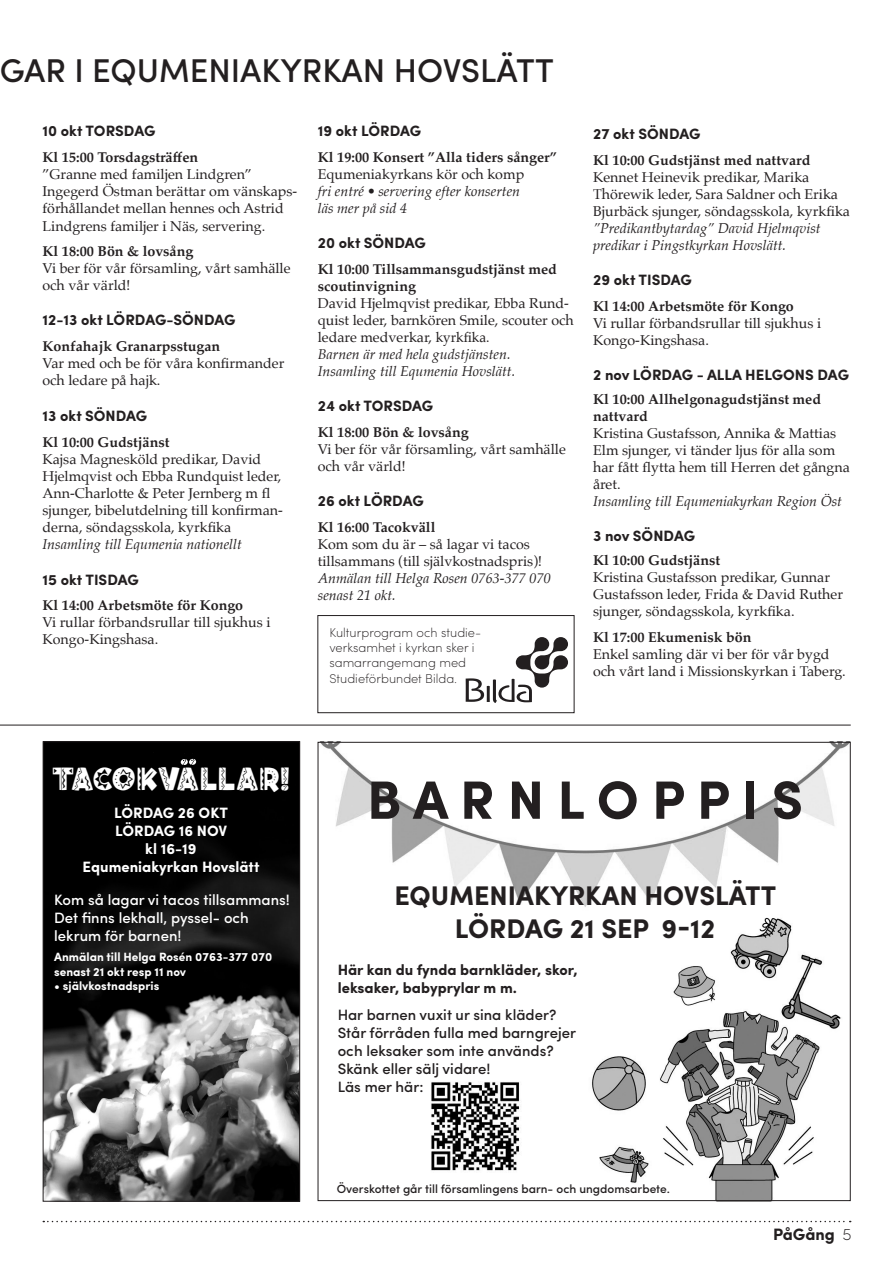
<style>
.page{position:relative;width:893px;height:1263px;background:#fff}
.page>*{position:absolute;margin:0;border:0;box-sizing:border-box;transform-origin:0 0}
._9_pt_Brödtext{font:700 54px "Sofia Pro";color:#231f20}
.t1{font:500 33px "Sofia Pro";color:#231f20}
._9_pt_Brödtext-2{font:700 27px "Sofia Pro";color:#231f20}
.t2{font:21px "Tacosde Tijuana";letter-spacing:-.02em;color:#fff}
.t3{font:700 16.5px "Sofia Pro";color:#231f20}
.t4{font:200 16.5px "Sofia Pro";color:#231f20}
._9_pt_Brödtext-3{font:700 15px/18px "Sofia Pro";color:#231f20}
._9_pt_Brödtext-4{font:500 15px/18px "Sofia Pro";color:#231f20}
.t5{font:500 15px/18px "Sofia Pro";color:#fff}
.t6{font:700 15px/18px "Sofia Pro";color:#fff;text-align:center}
._9_pt_Brödtext-5{font:14.25px/17.1px "Palatino";color:#231f20}
._9_pt_Brödtext-6{font:700 14.25px/17.1px "Palatino";color:#231f20}
._9_pt_Brödtext-7{font:italic 14.25px/16.5px "Palatino";color:#231f20}
.t7{font:200 12.75px/15.3px "Sofia Pro";color:#231f20}
.t8{font:700 12px "Sofia Pro";color:#fff}
.t9{font:500 12px "Sofia Pro";color:#231f20}
.s1{font-style:normal}
.s2{font-weight:700}
.s3{font-style:italic}
</style>
<div class="page">
<svg style="left:43px;top:1221px;width:808px;height:1px"></svg>
<img style="left:431px;top:1082px;width:89px;height:89px">
<img style="left:592px;top:917px;width:249px;height:282px">
<hr style="left:0;top:725px;width:851px;height:1px;background:#231f20">
<div style="left:318px;top:615px;width:256px;height:98px;border:1px solid #231f20"></div>
<svg style="left:466px;top:637px;width:102px;height:66px"></svg>
<img style="left:45px;top:743px;width:253px;height:456px">
<div style="left:43px;top:741px;width:257px;height:460px;border:1px solid #231f20"></div>
<svg style="left:181px;top:745px;width:15px;height:20px"></svg>
<img style="left:318px;top:741px;width:532px;height:166px">
<img style="left:667px;top:960px;width:55px;height:48px">
<h2 class="t1" style="left:0;top:46px;width:556px">GAR I EQUMENIAKYRKAN HOVSLÄTT</h2>
<p class="_9_pt_Brödtext-3" style="left:43px;top:121px;width:114px">10 okt TORSDAG</p>
<p class="_9_pt_Brödtext-6" style="left:43px;top:148px;width:157px">Kl 15:00 Torsdagsträffen</p>
<p class="_9_pt_Brödtext-5" style="left:43px;top:166px;width:211px">”Granne med familjen Lindgren”</p>
<p class="_9_pt_Brödtext-5" style="left:43px;top:183px;width:256px">Ingegerd Östman berättar om vänskaps&shy;förhållandet mellan hennes och Astrid<br>Lindgrens familjer i Näs, servering.</p>
<p class="_9_pt_Brödtext-6" style="left:43px;top:242px;width:152px">Kl 18:00 Bön &amp; lovsång</p>
<p class="_9_pt_Brödtext-5" style="left:43px;top:260px;width:250px">Vi ber för vår församling, vårt samhälle och vår värld!</p>
<p class="_9_pt_Brödtext-3" style="left:43px;top:310px;width:195px">12-13 okt LÖRDAG-SÖNDAG</p>
<p class="_9_pt_Brödtext-6" style="left:43px;top:337px;width:179px">Konfahajk Granarpsstugan</p>
<p class="_9_pt_Brödtext-5" style="left:43px;top:355px;width:243px">Var med och be för våra konfirmander och ledare på hajk.</p>
<p class="_9_pt_Brödtext-3" style="left:43px;top:406px;width:106px">13 okt SÖNDAG</p>
<p class="_9_pt_Brödtext-6" style="left:43px;top:433px;width:129px">Kl 10:00 Gudstjänst</p>
<p class="_9_pt_Brödtext-5" style="left:43px;top:450px;width:242px">Kajsa Magnesköld predikar, David Hjelmqvist och Ebba Rundquist leder, Ann-Charlotte &amp; Peter Jernberg m fl sjunger, bibelutdelning till konfirman&shy;derna, söndagsskola, kyrkfika</p>
<p class="_9_pt_Brödtext-7" style="left:43px;top:536px;width:201px">Insamling till Equmenia nationellt</p>
<p class="_9_pt_Brödtext-3" style="left:43px;top:569px;width:98px">15 okt TISDAG</p>
<p class="_9_pt_Brödtext-6" style="left:43px;top:596px;width:202px">Kl 14:00 Arbetsmöte för Kongo</p>
<p class="_9_pt_Brödtext-5" style="left:43px;top:614px;width:230px">Vi rullar förbandsrullar till sjukhus i<br>Kongo-Kingshasa.</p>
<p class="_9_pt_Brödtext-3" style="left:318px;top:121px;width:105px">19 okt LÖRDAG</p>
<p class="_9_pt_Brödtext-6" style="left:318px;top:148px;width:241px">Kl 19:00 Konsert ”Alla tiders sånger”</p>
<p class="_9_pt_Brödtext-7" style="left:318px;top:166px;width:208px"><span class="s1">Equmeniakyrkans kör och komp </span>fri entré • servering efter konserten</p>
<p class="_9_pt_Brödtext-7" style="left:318px;top:199px;width:91px">läs mer på sid 4</p>
<p class="_9_pt_Brödtext-3" style="left:318px;top:233px;width:110px">20 okt SÖNDAG</p>
<p class="_9_pt_Brödtext-5" style="left:318px;top:260px;width:257px"><span class="s2">Kl 10:00 Tillsammansgudstjänst med scoutinvigning<br></span>David Hjelmqvist predikar, Ebba Rund&shy;quist leder, barnkören Smile, scouter och ledare medverkar, kyrkfika.<br><span class="s3">Barnen är med hela gudstjänsten.</span></p>
<p class="_9_pt_Brödtext-7" style="left:318px;top:363px;width:199px">Insamling till Equmenia Hovslätt.</p>
<p class="_9_pt_Brödtext-3" style="left:318px;top:396px;width:117px">24 okt TORSDAG</p>
<p class="_9_pt_Brödtext-6" style="left:318px;top:423px;width:152px">Kl 18:00 Bön &amp; lovsång</p>
<p class="_9_pt_Brödtext-5" style="left:318px;top:440px;width:250px">Vi ber för vår församling, vårt samhälle och vår värld!</p>
<p class="_9_pt_Brödtext-3" style="left:318px;top:491px;width:107px">26 okt LÖRDAG</p>
<p class="_9_pt_Brödtext-6" style="left:318px;top:518px;width:119px">Kl 16:00 Tacokväll</p>
<p class="_9_pt_Brödtext-5" style="left:318px;top:535px;width:214px">Kom som du är – så lagar vi tacos</p>
<p class="_9_pt_Brödtext-5" style="left:318px;top:552px;width:226px">tillsammans (till självkostnadspris)!</p>
<p class="_9_pt_Brödtext-7" style="left:318px;top:570px;width:235px">Anmälan till Helga Rosen 0763-377 070</p>
<p class="_9_pt_Brödtext-7" style="left:318px;top:587px;width:79px">senast 21 okt.</p>
<p class="t7" style="left:329px;top:624px;width:153px">Kulturprogram och studie&shy;verksamhet i kyrkan sker i samarrangemang med</p>
<p class="t7" style="left:329px;top:670px;width:129px">Studieförbundet Bilda.</p>
<p class="_9_pt_Brödtext-3" style="left:593px;top:124px;width:109px">27 okt SÖNDAG</p>
<p class="_9_pt_Brödtext-6" style="left:593px;top:151px;width:219px">Kl 10:00 Gudstjänst med nattvard</p>
<p class="_9_pt_Brödtext-5" style="left:593px;top:168px;width:258px">Kennet Heinevik predikar, Marika<br>Thörewik leder, Sara Saldner och Erika<br>Bjurbäck sjunger, söndagsskola, kyrkfika</p>
<p class="_9_pt_Brödtext-7" style="left:593px;top:219px;width:229px;line-height:17.1px">”Predikantbytardag” David Hjelmqvist predikar i Pingstkyrkan Hovslätt.</p>
<p class="_9_pt_Brödtext-3" style="left:593px;top:270px;width:100px">29 okt TISDAG</p>
<p class="_9_pt_Brödtext-6" style="left:593px;top:297px;width:202px">Kl 14:00 Arbetsmöte för Kongo</p>
<p class="_9_pt_Brödtext-5" style="left:593px;top:315px;width:230px">Vi rullar förbandsrullar till sjukhus i<br>Kongo-Kingshasa.</p>
<p class="_9_pt_Brödtext-3" style="left:593px;top:365px;width:257px">2 nov LÖRDAG - ALLA HELGONS DAG</p>
<p class="_9_pt_Brödtext-6" style="left:593px;top:390px;width:229px">Kl 10:00 Allhelgonagudstjänst med nattvard</p>
<p class="_9_pt_Brödtext-5" style="left:593px;top:424px;width:258px">Kristina Gustafsson, Annika &amp; Mattias Elm sjunger, vi tänder ljus för alla som har fått flytta hem till Herren det gångna året.<br><span class="s3">Insamling till Equmeniakyrkan Region Öst</span></p>
<p class="_9_pt_Brödtext-3" style="left:593px;top:526px;width:103px">3 nov SÖNDAG</p>
<p class="_9_pt_Brödtext-6" style="left:593px;top:551px;width:129px">Kl 10:00 Gudstjänst</p>
<p class="_9_pt_Brödtext-5" style="left:593px;top:569px;width:251px">Kristina Gustafsson predikar, Gunnar<br>Gustafsson leder, Frida &amp; David Ruther sjunger, söndagsskola, kyrkfika.</p>
<p class="_9_pt_Brödtext-5" style="left:593px;top:628px;width:254px"><span class="s2">Kl 17:00 Ekumenisk bön<br></span>Enkel samling där vi ber för vår bygd och vårt land i Missionskyrkan i Taberg.</p>
<p class="t2" style="left:53px;top:770px;width:240px">TACOKVALLAR!</p>
<p class="t6" style="left:114px;top:803px;width:116px">LÖRDAG 26 OKT</p>
<p class="t6" style="left:115px;top:821px;width:114px">LÖRDAG 16 NOV kl 16-19</p>
<p class="t6" style="left:83px;top:857px;width:178px">Equmeniakyrkan Hovslätt</p>
<p class="t5" style="left:54px;top:890px;width:237px">Kom så lagar vi tacos tillsammans!</p>
<p class="t5" style="left:54px;top:908px;width:196px">Det finns lekhall, pyssel- och lekrum för barnen!</p>
<p class="t8" style="left:54px;top:948px;width:220px">Anmälan till Helga Rosén 0763-377 070</p>
<p class="t8" style="left:54px;top:962px;width:134px">senast 21 okt resp 11 nov</p>
<p class="t8" style="left:54px;top:977px;width:107px">• självkostnadspris</p>
<p class="_9_pt_Brödtext" style="left:367px;top:759px;width:437px">B A R N L O P P I S</p>
<p class="_9_pt_Brödtext-2" style="left:394px;top:875px;width:383px">EQUMENIAKYRKAN HOVSLÄTT</p>
<p class="_9_pt_Brödtext-2" style="left:455px;top:907px;width:262px">LÖRDAG 21 SEP 9-12</p>
<p class="_9_pt_Brödtext-3" style="left:338px;top:960px;width:241px">Här kan du fynda barnkläder, skor, leksaker, babyprylar m m.</p>
<p class="_9_pt_Brödtext-4" style="left:338px;top:1004px;width:240px">Har barnen vuxit ur sina kläder?<br>Står förråden fulla med barngrejer och leksaker som inte används?</p>
<p class="_9_pt_Brödtext-4" style="left:338px;top:1058px;width:154px">Skänk eller sälj vidare!<br>Läs mer här:</p>
<p class="t9" style="left:337px;top:1180px;width:335px">Överskottet går till församlingens barn- och ungdomsarbete.</p>
<p class="t3" style="left:773px;top:1221px;width:63px">PåGång</p>
<p class="t4" style="left:842px;top:1223px;width:11px">5</p>
</div>
